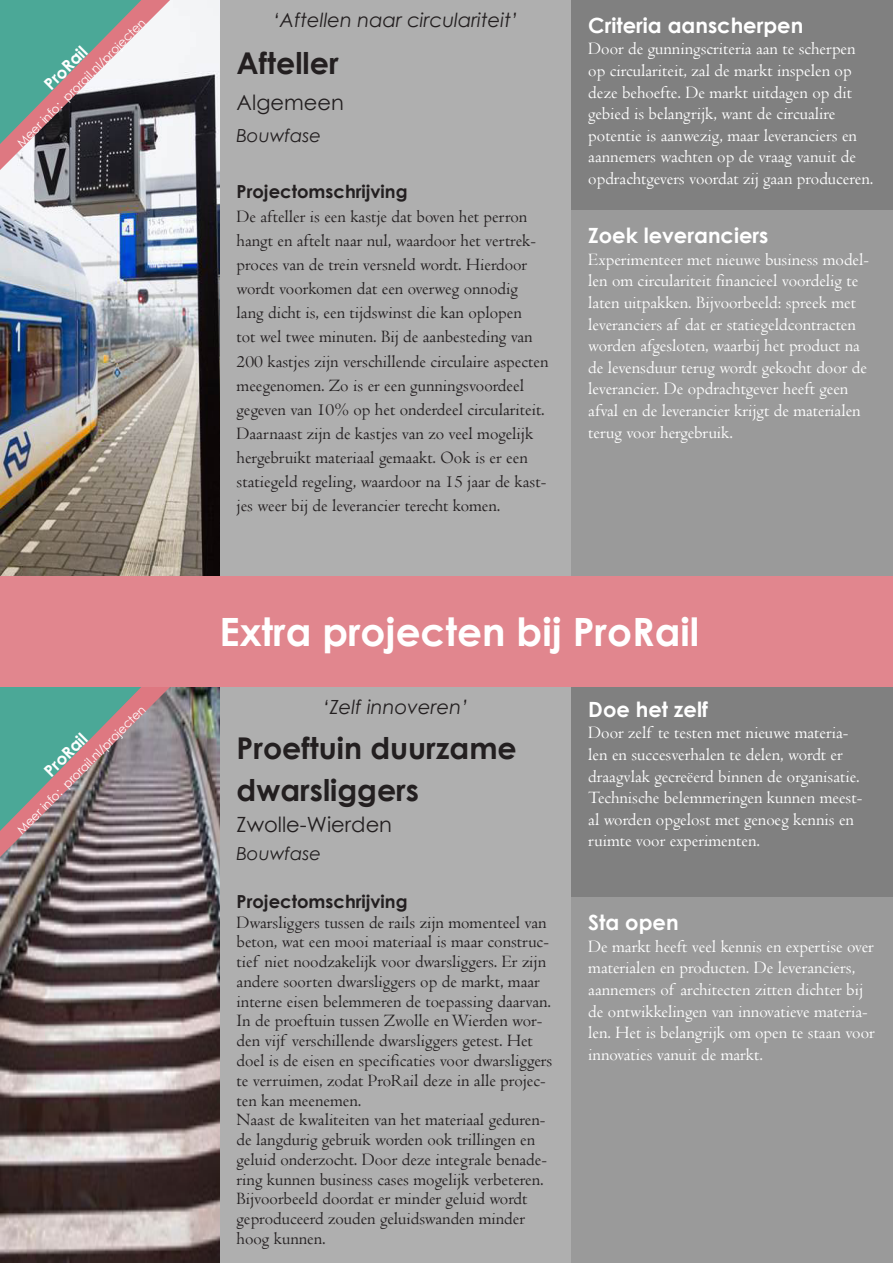
<style>
.page{position:relative;width:893px;height:1263px;background:#fff}
.page>*{position:absolute;margin:0;border:0;box-sizing:border-box;transform-origin:0 0}
.t1{font:700 39px "Century Gothic";color:#fff}
.t2{font:700 30px/42.3px "Century Gothic";color:#231f20}
.t3{font:700 21px "Century Gothic";color:#fff}
.t4{font:21px "Century Gothic";color:#231f20}
.t5{font:italic 19.5px "Century Gothic";color:#231f20}
.t6{font:18px/19.8px "Centaur";color:#231f20}
.t7{font:18px/21.6px "Centaur";color:#fff}
.t8{font:700 18px "Century Gothic";color:#231f20}
.t9{font:italic 18px "Century Gothic";color:#231f20}
.t10{font:700 16.5px "Century Gothic";color:#fff}
.t11{font:12px "Century Gothic";color:#fff}
</style>
<div class="page">
<div style="left:220px;top:0;width:351px;height:576px;background:#afafaf"></div>
<div style="left:571px;top:0;width:322px;height:210px;background:#808080"></div>
<div style="left:571px;top:210px;width:322px;height:366px;background:#9a9a9a"></div>
<img style="left:0;top:0;width:220px;height:576px">
<svg style="left:0;top:0;width:170px;height:170px"></svg>
<div style="left:220px;top:687px;width:351px;height:576px;background:#afafaf"></div>
<div style="left:571px;top:684px;width:322px;height:213px;background:#808080"></div>
<div style="left:571px;top:897px;width:322px;height:366px;background:#9a9a9a"></div>
<img style="left:0;top:687px;width:220px;height:576px">
<svg style="left:0;top:687px;width:170px;height:170px;background:#7f8c8a"></svg>
<div style="left:0;top:576px;width:893px;height:111px;background:#e1868e"></div>
<p class="t11" style="left:13px;top:139px;width:178px;rotate:-45deg">Meer info: prorail.nl/projecten</p>
<p class="t10" style="left:38px;top:78px;width:55px;rotate:-45deg">ProRail</p>
<p class="t11" style="left:13px;top:826px;width:178px;rotate:-45deg">Meer info: prorail.nl/projecten</p>
<p class="t10" style="left:38px;top:765px;width:55px;rotate:-45deg">ProRail</p>
<p class="t5" style="left:273px;top:6px;width:246px">‘Aftellen naar circulariteit’</p>
<p class="t2" style="left:237px;top:40px;width:104px">Afteller</p>
<p class="t4" style="left:237px;top:87px;width:109px">Algemeen</p>
<p class="t9" style="left:237px;top:123px;width:86px">Bouwfase</p>
<p class="t8" style="left:237px;top:178px;width:173px">Projectomschrijving</p>
<p class="t6" style="left:237px;top:204px;width:313px;line-height:24px">De afteller is een kastje dat boven het perron hangt en aftelt naar nul, waardoor het vertrek&shy;proces van de trein versneld wordt. Hierdoor wordt voorkomen dat een overweg onnodig lang dicht is, een tijdswinst die kan oplopen<br>tot wel twee minuten. Bij de aanbesteding van 200 kastjes zijn verschillende circulaire aspecten meegenomen. Zo is er een gunningsvoordeel gegeven van 10% op het onderdeel circulariteit.<br>Daarnaast zijn de kastjes van zo veel mogelijk hergebruikt materiaal gemaakt. Ook is er een statiegeld regeling, waardoor na 15 jaar de kast&shy;jes weer bij de leverancier terecht komen.</p>
<p class="t3" style="left:588px;top:9px;width:217px">Criteria aanscherpen</p>
<p class="t7" style="left:588px;top:38px;width:287px">Door de gunningscriteria aan te scherpen op circulariteit, zal de markt inspelen op deze behoefte. De markt uitdagen op dit gebied is belangrijk, want de circualire potentie is aanwezig, maar leveranciers en aannemers wachten op de vraag vanuit de opdrachtgevers voordat zij gaan produceren.</p>
<p class="t3" style="left:588px;top:220px;width:182px">Zoek leveranciers</p>
<p class="t7" style="left:588px;top:248px;width:282px">Experimenteer met nieuwe business model&shy;len om circulariteit financieel voordelig te laten uitpakken. Bijvoorbeeld: spreek met leveranciers af dat er statiegeldcontracten worden afgesloten, waarbij het product na de levensduur terug wordt gekocht door de leverancier. De opdrachtgever heeft geen afval en de leverancier krijgt de materialen terug voor hergebruik.</p>
<p class="t1" style="left:219px;top:602px;width:481px">Extra projecten bij ProRail</p>
<p class="t5" style="left:323px;top:693px;width:147px">‘Zelf innoveren’</p>
<p class="t2" style="left:237px;top:725px;width:282px">Proeftuin duurzame dwarsliggers</p>
<p class="t4" style="left:237px;top:810px;width:157px">Zwolle-Wierden</p>
<p class="t9" style="left:237px;top:841px;width:86px">Bouwfase</p>
<p class="t8" style="left:237px;top:888px;width:173px">Projectomschrijving</p>
<p class="t6" style="left:237px;top:912px;width:317px">Dwarsliggers tussen de rails zijn momenteel van beton, wat een mooi materiaal is maar construc&shy;tief niet noodzakelijk voor dwarsliggers. Er zijn andere soorten dwarsliggers op de markt, maar interne eisen belemmeren de toepassing daarvan.<br>In de proeftuin tussen Zwolle en Wierden wor&shy;den vijf verschillende dwarsliggers getest. Het doel is de eisen en specificaties voor dwarsliggers te verruimen, zodat ProRail deze in alle projec&shy;ten kan meenemen.</p>
<p class="t6" style="left:237px;top:1110px;width:312px">Naast de kwaliteiten van het materiaal geduren&shy;de langdurig gebruik worden ook trillingen en geluid onderzocht. Door deze integrale benade&shy;ring kunnen business cases mogelijk verbeteren.<br>Bijvoorbeeld doordat er minder geluid wordt geproduceerd zouden geluidswanden minder hoog kunnen.</p>
<p class="t3" style="left:588px;top:693px;width:121px">Doe het zelf</p>
<p class="t7" style="left:588px;top:722px;width:276px">Door zelf te testen met nieuwe materia&shy;len en succesverhalen te delen, wordt er draagvlak gecreëerd binnen de organisatie.<br>Technische belemmeringen kunnen meest&shy;al worden opgelost met genoeg kennis en ruimte voor experimenten.</p>
<p class="t3" style="left:588px;top:907px;width:92px">Sta open</p>
<p class="t7" style="left:588px;top:935px;width:288px">De markt heeft veel kennis en expertise over materialen en producten. De leveranciers, aannemers of architecten zitten dichter bij de ontwikkelingen van innovatieve materia&shy;len. Het is belangrijk om open te staan voor innovaties vanuit de markt.</p>
</div>
